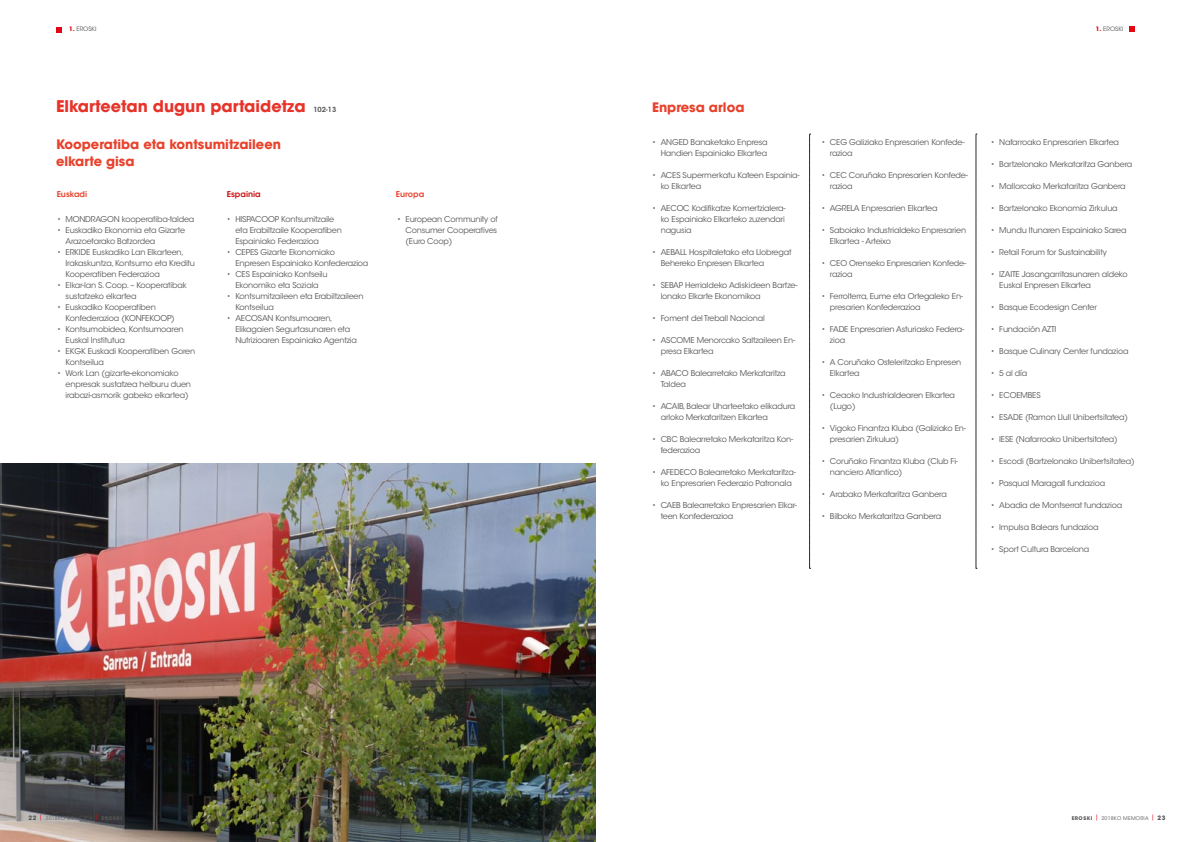
<style>
.page{position:relative;width:1191px;height:842px;background:#fff}
.page>*{position:absolute;margin:0;border:0;box-sizing:border-box;transform-origin:0 0}
.t1{font:700 16px "ITC Avant Garde Std";color:#e7332a}
.t2{font:700 13px/17px "ITC Avant Garde Std";color:#e8412c}
.t3{font:8px/11px "ITC Avant Garde Std";letter-spacing:-.02em;color:#575756}
.t4{font:600 8px "ITC Avant Garde Std";color:#e8412c}
.t5{font:600 8px "ITC Avant Garde Std";color:#c90c0f}
.t6{font:600 7px "ITC Avant Garde Std";color:#575756}
.t7{font:6px "ITC Avant Garde Std";color:#575756}
.t8{font:5px "ITC Avant Garde Std";letter-spacing:.05em;color:#575756}
.s1{font-weight:700;color:#e30613}
.s2{font-weight:700;font-size:6px}
.s3{font-weight:700}
</style>
<div class="page">
<img style="left:0;top:464px;width:595px;height:378px">
<svg style="left:57px;top:27px;width:5px;height:5px"></svg>
<svg style="left:1129px;top:27px;width:5px;height:5px"></svg>
<svg style="left:809px;top:134px;width:1px;height:435px"></svg>
<svg style="left:975px;top:134px;width:2px;height:435px"></svg>
<p class="t7" style="left:69px;top:26px;width:29px"><span class="s1">1.</span> EROSKI</p>
<p class="t7" style="left:1096px;top:26px;width:29px"><span class="s1">1.</span> EROSKI</p>
<h1 class="t1" style="left:56px;top:95px;width:251px">Elkarteetan dugun partaidetza</h1>
<p class="t6" style="left:313px;top:105px;width:25px">102-13</p>
<h2 class="t2" style="left:56px;top:135px;width:226px">Kooperatiba eta kontsumitzaileen elkarte gisa</h2>
<p class="t4" style="left:57px;top:189px;width:32px">Euskadi</p>
<p class="t3" style="left:57px;top:213px;width:139px">• MONDRAGON kooperatiba-taldea</p>
<p class="t3" style="left:66px;top:224px;width:121px;text-indent:-9px">• Euskadiko Ekonomia eta Gizarte<br>Arazoetarako Batzordea</p>
<p class="t3" style="left:66px;top:246px;width:131px;text-indent:-9px">• ERKIDE Euskadiko Lan Elkarteen,<br>Irakaskuntza, Kontsumo eta Kreditu<br>Kooperatiben Federazioa</p>
<p class="t3" style="left:66px;top:279px;width:123px;text-indent:-9px">• Elkar-lan S. Coop. – Kooperatibak sustatzeko elkartea</p>
<p class="t3" style="left:66px;top:301px;width:111px;text-indent:-9px">• Euskadiko Kooperatiben<br>Konfederazioa (KONFEKOOP)</p>
<p class="t3" style="left:66px;top:323px;width:120px;text-indent:-9px">• Kontsumobidea, Kontsumoaren<br>Euskal Institutua</p>
<p class="t3" style="left:66px;top:345px;width:131px;text-indent:-9px">• EKGK Euskadi Kooperatiben Goren<br>Kontseilua</p>
<p class="t3" style="left:66px;top:367px;width:127px;text-indent:-9px">• Work Lan (gizarte-ekonomiako enpresak sustatzea helburu duen irabazi-asmorik gabeko elkartea)</p>
<p class="t5" style="left:227px;top:189px;width:36px">Espainia</p>
<p class="t4" style="left:396px;top:189px;width:30px">Europa</p>
<p class="t3" style="left:235px;top:213px;width:108px;text-indent:-9px">• HISPACOOP Kontsumitzaile eta Erabiltzaile Kooperatiben<br>Espainiako Federazioa</p>
<p class="t3" style="left:235px;top:246px;width:135px;text-indent:-9px">• CEPES Gizarte Ekonomiako<br>Enpresen Espainiako Konfederazioa</p>
<p class="t3" style="left:227px;top:268px;width:102px;text-align:center">• CES Espainiako Kontseilu<br>Ekonomiko eta Soziala</p>
<p class="t3" style="left:235px;top:290px;width:130px;text-indent:-9px">• Kontsumitzaileen eta Erabiltzaileen<br>Kontseilua</p>
<p class="t3" style="left:235px;top:312px;width:123px;text-indent:-9px">• AECOSAN Kontsumoaren,<br>Elikagaien Segurtasunaren eta<br>Nutrizioaren Espainiako Agentzia</p>
<p class="t3" style="left:405px;top:213px;width:94px;text-align:justify;text-indent:-9px">• European Community of Consumer Cooperatives (Euro Coop)</p>
<h2 class="t2" style="left:652px;top:99px;width:94px">Enpresa arloa</h2>
<p class="t3" style="left:652px;top:136px;width:117px;text-align:right">• ANGED Banaketako Enpresa<br>Handien Espainiako Elkartea</p>
<p class="t3" style="left:660px;top:169px;width:141px;text-indent:-9px">• ACES Supermerkatu Kateen Espainia&shy;ko Elkartea</p>
<p class="t3" style="left:660px;top:202px;width:126px;text-align:justify;text-indent:-9px">• AECOC Kodifikatze Komertzialera&shy;ko Espainiako Elkarteko zuzendari nagusia</p>
<p class="t3" style="left:660px;top:246px;width:132px;text-indent:-9px">• AEBALL Hospitaletako eta Llobregat<br>Behereko Enpresen Elkartea</p>
<p class="t3" style="left:660px;top:279px;width:138px;text-indent:-9px">• SEBAP Herrialdeko Adiskideen Bartze&shy;lonako Elkarte Ekonomikoa</p>
<p class="t3" style="left:652px;top:312px;width:114px">• Foment del Treball Nacional</p>
<p class="t3" style="left:660px;top:334px;width:136px;text-indent:-9px">• ASCOME Menorcako Saltzaileen En&shy;presa Elkartea</p>
<p class="t3" style="left:660px;top:367px;width:126px;text-indent:-9px">• ABACO Balearretako Merkataritza<br>Taldea</p>
<p class="t3" style="left:660px;top:400px;width:136px;text-indent:-9px">• ACAIB, Balear Uharteetako elikadura arloko Merkataritzen Elkartea</p>
<p class="t3" style="left:660px;top:433px;width:134px;text-indent:-9px">• CBC Balearretako Merkataritza Kon&shy;federazioa</p>
<p class="t3" style="left:652px;top:466px;width:145px;text-align:center">• AFEDECO Balearretako Merkataritza&shy;ko Enpresarien Federazio Patronala</p>
<p class="t3" style="left:660px;top:499px;width:138px;text-indent:-9px">• CAEB Balearretako Enpresarien Elkar&shy;teen Konfederazioa</p>
<p class="t3" style="left:830px;top:136px;width:136px;text-indent:-9px">• CEG Galiziako Enpresarien Konfede&shy;razioa</p>
<p class="t3" style="left:830px;top:169px;width:139px;text-indent:-9px">• CEC Coruñako Enpresarien Konfede&shy;razioa</p>
<p class="t3" style="left:821px;top:202px;width:117px">• AGRELA Enpresarien Elkartea</p>
<p class="t3" style="left:830px;top:224px;width:138px;text-indent:-9px">• Saboiako Industrialdeko Enpresarien<br>Elkartea - Arteixo</p>
<p class="t3" style="left:830px;top:257px;width:138px;text-indent:-9px">• CEO Orenseko Enpresarien Konfede&shy;razioa</p>
<p class="t3" style="left:830px;top:290px;width:135px;text-indent:-9px">• Ferrolterra, Eume eta Ortegaleko En&shy;presarien Konfederazioa</p>
<p class="t3" style="left:830px;top:323px;width:136px;text-indent:-9px">• FADE Enpresarien Asturiasko Federa&shy;zioa</p>
<p class="t3" style="left:830px;top:356px;width:133px;text-indent:-9px">• A Coruñako Osteleritzako Enpresen<br>Elkartea</p>
<p class="t3" style="left:830px;top:389px;width:127px;text-indent:-9px">• Ceaoko Industrialdearen Elkartea (Lugo)</p>
<p class="t3" style="left:830px;top:422px;width:138px;text-indent:-9px">• Vigoko Finantza Kluba (Galiziako En&shy;presarien Zirkulua)</p>
<p class="t3" style="left:830px;top:455px;width:130px;text-indent:-9px">• Coruñako Finantza Kluba (Club Fi&shy;nanciero Atlantico)</p>
<p class="t3" style="left:821px;top:488px;width:127px">• Arabako Merkataritza Ganbera</p>
<p class="t3" style="left:821px;top:510px;width:121px">• Bilboko Merkataritza Ganbera</p>
<p class="t3" style="left:990px;top:136px;width:130px">• Nafarroako Enpresarien Elkartea</p>
<p class="t3" style="left:990px;top:158px;width:143px">• Bartzelonako Merkataritza Ganbera</p>
<p class="t3" style="left:990px;top:180px;width:136px">• Mallorcako Merkataritza Ganbera</p>
<p class="t3" style="left:990px;top:202px;width:128px">• Bartzelonako Ekonomia Zirkulua</p>
<p class="t3" style="left:990px;top:224px;width:137px">• Mundu Itunaren Espainiako Sarea</p>
<p class="t3" style="left:990px;top:246px;width:117px">• Retail Forum for Sustainability</p>
<p class="t3" style="left:999px;top:268px;width:130px;text-indent:-9px">• IZAITE Jasangarritasunaren aldeko<br>Euskal Enpresen Elkartea</p>
<p class="t3" style="left:990px;top:301px;width:108px">• Basque Ecodesign Center</p>
<p class="t3" style="left:990px;top:323px;width:67px">• Fundación AZTI</p>
<p class="t3" style="left:990px;top:345px;width:139px">• Basque Culinary Center fundazioa</p>
<p class="t3" style="left:990px;top:367px;width:38px">• 5 al día</p>
<p class="t3" style="left:990px;top:389px;width:51px">• ECOEMBES</p>
<p class="t3" style="left:990px;top:411px;width:139px">• ESADE (Ramon Llull Unibertsitatea)</p>
<p class="t3" style="left:990px;top:433px;width:128px">• IESE (Nafarroako Unibertsitatea)</p>
<p class="t3" style="left:990px;top:455px;width:145px">• Escodi (Bartzelonako Unibertsitatea)</p>
<p class="t3" style="left:990px;top:477px;width:116px">• Pasqual Maragall fundazioa</p>
<p class="t3" style="left:990px;top:499px;width:133px">• Abadia de Montserrat fundazioa</p>
<p class="t3" style="left:990px;top:521px;width:109px">• Impulsa Balears fundazioa</p>
<p class="t3" style="left:990px;top:543px;width:100px">• Sport Cultura Barcelona</p>
<p class="t8" style="left:28px;top:815px;width:95px"><span class="s2">22</span> <sup>|</sup> 2018KO MEMORIA <sup>|</sup> <span class="s3">EROSKI</span></p>
<p class="t8" style="left:1071px;top:815px;width:95px"><span class="s3">EROSKI</span> <sup>|</sup> 2018KO MEMORIA <sup>|</sup> <span class="s2">23</span></p>
</div>
